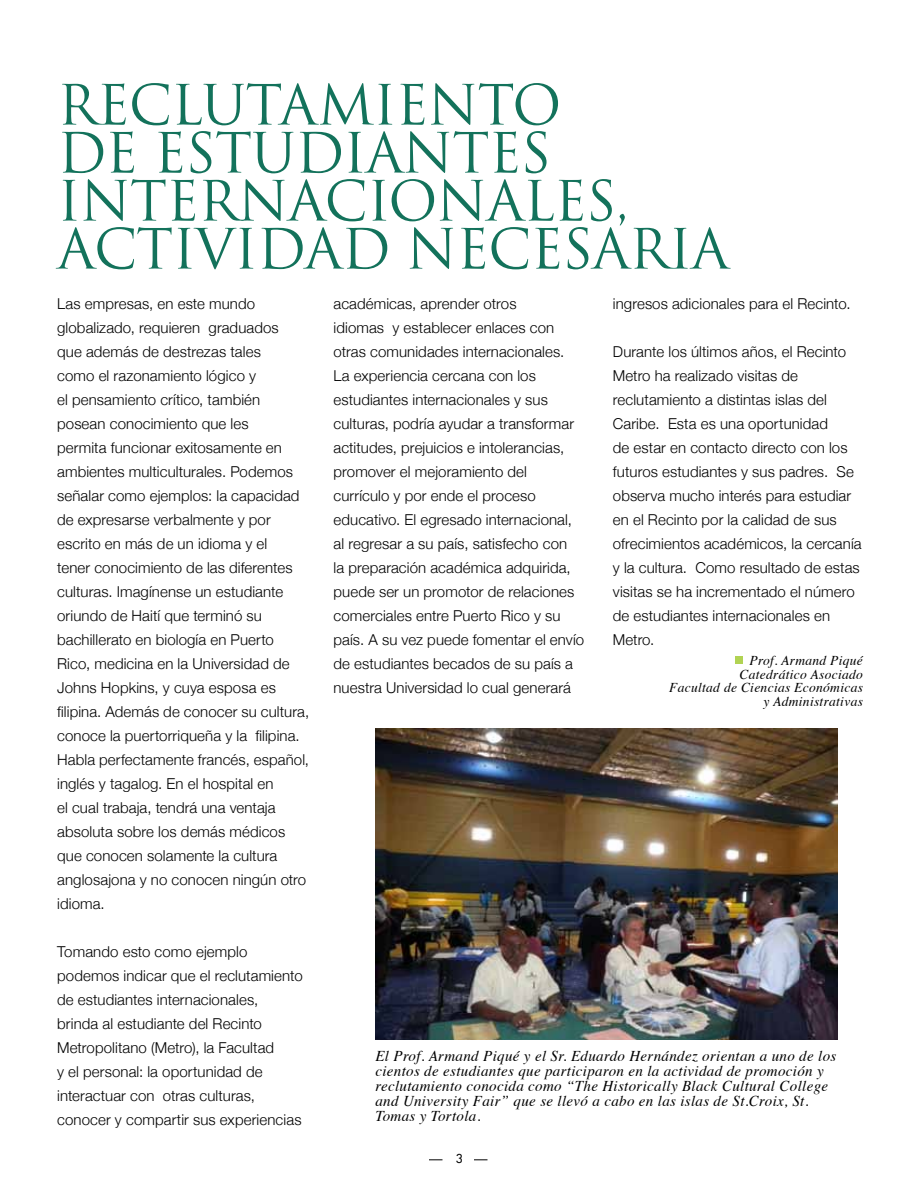
<style>
.page{position:relative;width:918px;height:1188px;background:#fff}
.page>*{position:absolute;margin:0;border:0;box-sizing:border-box;transform-origin:0 0}
.t1{font:54px/48px "Trajan";letter-spacing:-.02em;color:#13725b}
.t2{font:300 15px/24px "Helvetica Neue";letter-spacing:.005em;color:#000}
.t3{font:italic 15px/15px "Times";letter-spacing:.02em;color:#000}
.t4{font:italic 13.5px/13.5px "Times";letter-spacing:.02em;color:#000;text-align:right}
.t5{font:12px "Futura";color:#000}
</style>
<div class="page">
<svg style="left:429px;top:1160px;width:13px;height:1px"></svg>
<svg style="left:474px;top:1160px;width:14px;height:1px"></svg>
<img style="left:375px;top:728px;width:462px;height:311px">
<div style="left:735px;top:657px;width:8px;height:7px;background:#b1d353"></div>
<h1 class="t1" style="left:57px;top:81px;width:673px">RECLUTAMIENTO<br>DE ESTUDIANTES<br>INTERNACIONALES,<br>ACTIVIDAD NECESARIA</h1>
<p class="t2" style="left:57px;top:291px;width:253px">Las empresas, en este mundo globalizado, requieren graduados<br>que además de destrezas tales<br>como el razonamiento lógico y<br>el pensamiento crítico, también posean conocimiento que les<br>permita funcionar exitosamente en ambientes multiculturales. Podemos señalar como ejemplos: la capacidad de expresarse verbalmente y por escrito en más de un idioma y el<br>tener conocimiento de las diferentes culturas. Imagínense un estudiante oriundo de Haití que terminó su bachillerato en biología en Puerto Rico, medicina en la Universidad de Johns Hopkins, y cuya esposa es filipina. Además de conocer su cultura, conoce la puertorriqueña y la filipina.<br>Habla perfectamente francés, español, inglés y tagalog. En el hospital en<br>el cual trabaja, tendrá una ventaja absoluta sobre los demás médicos que conocen solamente la cultura anglosajona y no conocen ningún otro idioma.</p>
<p class="t2" style="left:57px;top:939px;width:247px">Tomando esto como ejemplo podemos indicar que el reclutamiento de estudiantes internacionales, brinda al estudiante del Recinto Metropolitano (Metro), la Facultad<br>y el personal: la oportunidad de interactuar con otras culturas, conocer y compartir sus experiencias</p>
<p class="t2" style="left:334px;top:291px;width:252px">académicas, aprender otros<br>idiomas y establecer enlaces con otras comunidades internacionales.<br>La experiencia cercana con los estudiantes internacionales y sus culturas, podría ayudar a transformar actitudes, prejuicios e intolerancias, promover el mejoramiento del currículo y por ende el proceso educativo. El egresado internacional, al regresar a su país, satisfecho con<br>la preparación académica adquirida, puede ser un promotor de relaciones comerciales entre Puerto Rico y su país. A su vez puede fomentar el envío de estudiantes becados de su país a nuestra Universidad lo cual generará</p>
<p class="t2" style="left:613px;top:291px;width:239px">ingresos adicionales para el Recinto.</p>
<p class="t2" style="left:613px;top:339px;width:250px">Durante los últimos años, el Recinto Metro ha realizado visitas de reclutamiento a distintas islas del Caribe. Esta es una oportunidad<br>de estar en contacto directo con los futuros estudiantes y sus padres. Se observa mucho interés para estudiar en el Recinto por la calidad de sus ofrecimientos académicos, la cercanía y la cultura. Como resultado de estas visitas se ha incrementado el número de estudiantes internacionales en Metro.</p>
<p class="t4" style="left:669px;top:653px;width:195px">Prof. Armand Piqué<br>Catedrático Asociado<br>Facultad de Ciencias Económicas y Administrativas</p>
<p class="t3" style="left:375px;top:1047px;width:462px">El Prof. Armand Piqué y el Sr. Eduardo Hernández orientan a uno de los cientos de estudiantes que participaron en la actividad de promoción y reclutamiento conocida como “The Historically Black Cultural College and University Fair” que se llevó a cabo en las islas de St.Croix, St.<br>Tomas y Tortola.</p>
<p class="t5" style="left:456px;top:1151px;width:8px">3</p>
</div>
